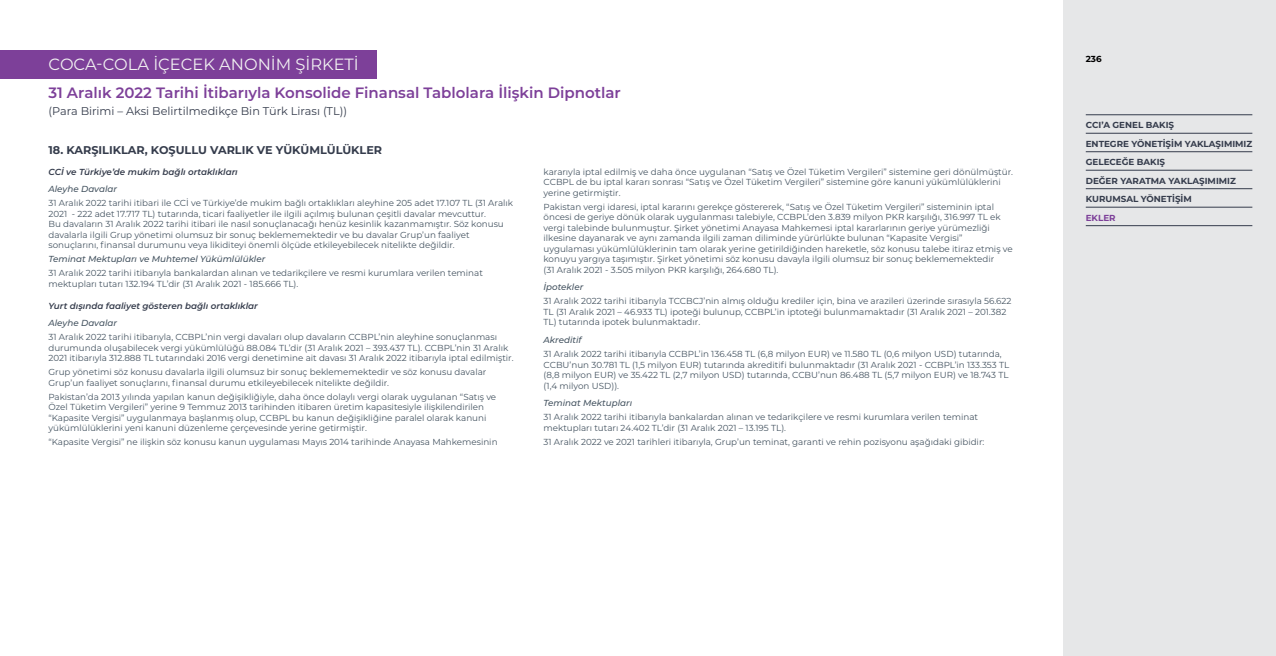
<style>
.page{position:relative;width:1276px;height:656px;background:#fff}
.page>*{position:absolute;margin:0;border:0;box-sizing:border-box;transform-origin:0 0}
.t1{font:16.25px "Montserrat";color:#f2f2f2}
.t2{font:600 15px "Montserrat";color:#7d4099}
.t3{font:11.25px "Montserrat";color:#353c4c}
.t4{font:700 11.25px "Montserrat";color:#353c4c}
.t5{font:8.75px/10.5px "Montserrat";color:#455461}
.t6{font:italic 500 8.75px "Montserrat";color:#455461}
.t7{font:700 8.75px/18.5px "Montserrat";color:#353c4c}
.t8{font:italic 600 8.75px "Montserrat";color:#353c4c}
.t9{font:700 8.75px "Montserrat";color:#7d4099}
.t10{font:700 8.75px "Montserrat";color:#000}
</style>
<div class="page">
<div style="left:1063px;top:0;width:213px;height:656px;background:#e6e7e8"></div>
<hr style="left:1085px;top:114px;width:167px;height:1px;background:#353c4c">
<hr style="left:1085px;top:133px;width:167px;height:1px;background:#353c4c">
<hr style="left:1085px;top:151px;width:167px;height:1px;background:#353c4c">
<hr style="left:1085px;top:170px;width:167px;height:1px;background:#353c4c">
<hr style="left:1085px;top:188px;width:167px;height:1px;background:#353c4c">
<hr style="left:1085px;top:207px;width:167px;height:1px;background:#353c4c">
<hr style="left:1085px;top:225px;width:167px;height:1px;background:#353c4c">
<div style="left:0;top:50px;width:78px;height:28px;background:#7d4099"></div>
<div style="left:34px;top:50px;width:343px;height:28px;background:#7d4099"></div>
<h1 class="t1" style="left:49px;top:53px;width:308px">COCA-COLA İÇECEK ANONİ M Şİ RKETİ</h1>
<h2 class="t2" style="left:48px;top:82px;width:574px">31 Aralık 2022 Tarihi İtibarıyla Konsolide Finansal Tablolara İlişkin Dipnotlar</h2>
<p class="t3" style="left:48px;top:103px;width:300px">(Para Birimi – Aksi Belirtilmedikçe Bin Türk Lirası (TL))</p>
<p class="t4" style="left:48px;top:141px;width:335px">18. KARŞILIKLAR, KOŞULLU VARLIK VE YÜKÜMLÜLÜKLER</p>
<p class="t8" style="left:48px;top:165px;width:191px">CCİ ve Türkiye’de mukim bağlı ortaklıkları</p>
<p class="t6" style="left:48px;top:183px;width:70px">Aleyhe Davalar</p>
<p class="t5" style="left:48px;top:198px;width:466px">31 Aralık 2022 tarihi itibari ile CCİ ve Türkiye’de mukim bağlı ortaklıkları aleyhine 205 adet 17.107 TL (31 Aralık 2021 - 222 adet 17.717 TL) tutarında, ticari faaliyetler ile ilgili açılmış bulunan çeşitli davalar mevcuttur.<br>Bu davaların 31 Aralık 2022 tarihi itibari ile nasıl sonuçlanacağı henüz kesinlik kazanmamıştır. Söz konusu davalarla ilgili Grup yönetimi olumsuz bir sonuç beklememektedir ve bu davalar Grup’un faaliyet sonuçlarını, finansal durumunu veya likiditeyi önemli ölçüde etkileyebilecek nitelikte değildir.</p>
<p class="t6" style="left:48px;top:253px;width:218px">Teminat Mektupları ve Muhtemel Yükümlülükler</p>
<p class="t5" style="left:48px;top:268px;width:436px">31 Aralık 2022 tarihi itibarıyla bankalardan alınan ve tedarikçilere ve resmi kurumlara verilen teminat mektupları tutarı 132.194 TL’dir (31 Aralık 2021 - 185.666 TL).</p>
<p class="t8" style="left:48px;top:299px;width:211px">Yurt dışında faaliyet gösteren bağlı ortaklıklar</p>
<p class="t6" style="left:48px;top:317px;width:70px">Aleyhe Davalar</p>
<p class="t5" style="left:48px;top:331px;width:467px">31 Aralık 2022 tarihi itibarıyla, CCBPL’nin vergi davaları olup davaların CCBPL’nin aleyhine sonuçlanması durumunda oluşabilecek vergi yükümlülüğü 88.084 TL’dir (31 Aralık 2021 – 393.437 TL). CCBPL’nin 31 Aralık<br>2021 itibarıyla 312.888 TL tutarındaki 2016 vergi denetimine ait davası 31 Aralık 2022 itibarıyla iptal edilmiştir.</p>
<p class="t5" style="left:48px;top:366px;width:439px">Grup yönetimi söz konusu davalarla ilgili olumsuz bir sonuç beklememektedir ve söz konusu davalar<br>Grup’un faaliyet sonuçlarını, finansal durumu etkileyebilecek nitelikte değildir.</p>
<p class="t5" style="left:48px;top:391px;width:449px">Pakistan’da 2013 yılında yapılan kanun değişikliğiyle, daha önce dolaylı vergi olarak uygulanan “Satış ve Özel Tüketim Vergileri” yerine 9 Temmuz 2013 tarihinden itibaren üretim kapasitesiyle ilişkilendirilen “Kapasite Vergisi” uygulanmaya başlanmış olup, CCBPL bu kanun değişikliğine paralel olarak kanuni yükümlülüklerini yeni kanuni düzenleme çerçevesinde yerine getirmiştir.</p>
<p class="t5" style="left:48px;top:436px;width:451px">“Kapasite Vergisi” ne ilişkin söz konusu kanun uygulaması Mayıs 2014 tarihinde Anayasa Mahkemesinin</p>
<p class="t5" style="left:543px;top:166px;width:471px">kararıyla iptal edilmiş ve daha önce uygulanan “Satış ve Özel Tüketim Vergileri” sistemine geri dönülmüştür.<br>CCBPL de bu iptal kararı sonrası “Satış ve Özel Tüketim Vergileri” sistemine göre kanuni yükümlülüklerini yerine getirmiştir.</p>
<p class="t5" style="left:543px;top:201px;width:471px">Pakistan vergi idaresi, iptal kararını gerekçe göstererek, “Satış ve Özel Tüketim Vergileri” sisteminin iptal öncesi de geriye dönük olarak uygulanması talebiyle, CCBPL’den 3.839 milyon PKR karşılığı, 316.997 TL ek vergi talebinde bulunmuştur. Şirket yönetimi Anayasa Mahkemesi iptal kararlarının geriye yürümezliği ilkesine dayanarak ve aynı zamanda ilgili zaman diliminde yürürlükte bulunan “Kapasite Vergisi” uygulaması yükümlülüklerinin tam olarak yerine getirildiğinden hareketle, söz konusu talebe itiraz etmiş ve konuyu yargıya taşımıştır. Şirket yönetimi söz konusu davayla ilgili olumsuz bir sonuç beklememektedir<br>(31 Aralık 2021 - 3.505 milyon PKR karşılığı, 264.680 TL).</p>
<p class="t6" style="left:543px;top:281px;width:41px">İpotekler</p>
<p class="t5" style="left:543px;top:296px;width:469px">31 Aralık 2022 tarihi itibarıyla TCCBCJ’nin almış olduğu krediler için, bina ve arazileri üzerinde sırasıyla 56.622<br>TL (31 Aralık 2021 – 46.933 TL) ipoteği bulunup, CCBPL’in iptoteği bulunmamaktadır (31 Aralık 2021 – 201.382<br>TL) tutarında ipotek bulunmaktadır.</p>
<p class="t6" style="left:543px;top:334px;width:40px">Akreditif</p>
<p class="t5" style="left:543px;top:348px;width:467px">31 Aralık 2022 tarihi itibarıyla CCBPL’in 136.458 TL (6,8 milyon EUR) ve 11.580 TL (0,6 milyon USD) tutarında, CCBU’nun 30.781 TL (1,5 milyon EUR) tutarında akreditifi bulunmaktadır (31 Aralık 2021 - CCBPL’in 133.353 TL (8,8 milyon EUR) ve 35.422 TL (2,7 milyon USD) tutarında, CCBU’nun 86.488 TL (5,7 milyon EUR) ve 18.743 TL (1,4 milyon USD)).</p>
<p class="t6" style="left:543px;top:397px;width:90px">Teminat Mektupları</p>
<p class="t5" style="left:543px;top:411px;width:436px">31 Aralık 2022 tarihi itibarıyla bankalardan alınan ve tedarikçilere ve resmi kurumlara verilen teminat mektupları tutarı 24.402 TL’dir (31 Aralık 2021 – 13.195 TL).</p>
<p class="t5" style="left:543px;top:436px;width:442px">31 Aralık 2022 ve 2021 tarihleri itibarıyla, Grup’un teminat, garanti ve rehin pozisyonu aşağıdaki gibidir:</p>
<p class="t10" style="left:1085px;top:53px;width:17px">236</p>
<p class="t7" style="left:1085px;top:115px;width:168px">CCI’A GENEL BAKIŞ<br>ENTEGRE YÖNETİŞİM YAKLAŞIMIMIZ<br>GELECEĞE BAKIŞ<br>DEĞER YARATMA YAKLAŞIMIMIZ<br>KURUMSAL YÖNETİŞİM</p>
<p class="t9" style="left:1085px;top:211px;width:31px">EKLER</p>
</div>
